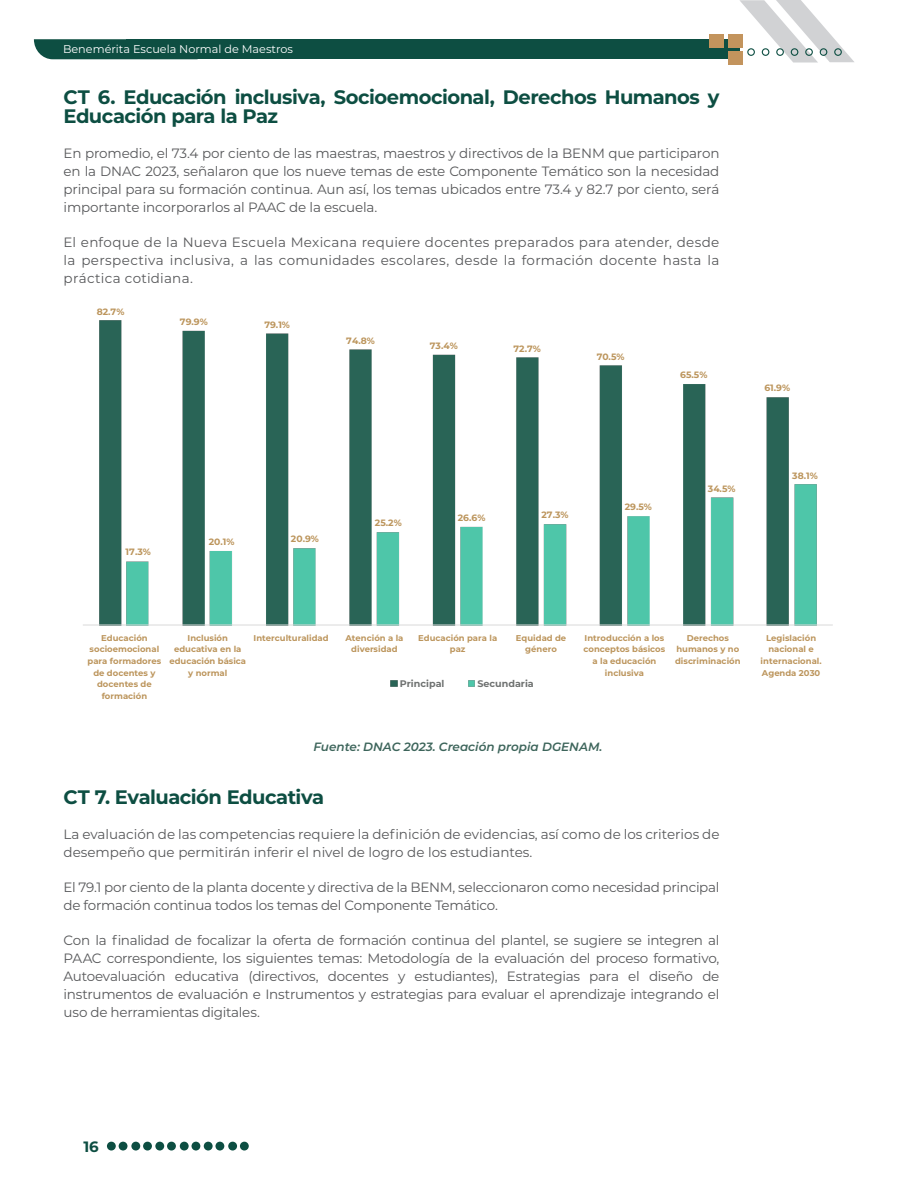
<style>
.page{position:relative;width:918px;height:1188px;background:#fff}
.page>*{position:absolute;margin:0;border:0;box-sizing:border-box;transform-origin:0 0}
.t1{font:700 19.5px/19.5px "Montserrat";letter-spacing:-.025em;color:#0d4e42}
.t2{font:700 15px "Montserrat";color:#0d4e42}
.t3{font:13.5px/18px "Montserrat";letter-spacing:-.01em;color:#57585a;text-align:justify}
.parrafo_1{font:italic 600 12px "Montserrat";color:#3d655b}
.t4{font:11.25px "Montserrat";color:#fff}
.t5{font:700 9.6px "Montserrat";color:#6f7271}
.t6{font:700 9.15px "Montserrat";letter-spacing:.005em;color:#bc955c}
.t7{font:700 8.4px/11.7px "Montserrat";color:#bc955c;text-align:center}
</style>
<div class="page">
<div style="left:126px;top:39px;width:613px;height:20px;background:#0d4e42"></div>
<svg style="left:34px;top:39px;width:92px;height:20px;background:#19574b"></svg>
<svg style="left:739px;top:0;width:115px;height:63px"></svg>
<div style="left:107px;top:1142px;width:9px;height:9px;background:#0d4e42;border-radius:50%"></div>
<div style="left:119px;top:1142px;width:8px;height:9px;background:#0d4e42;border-radius:50%"></div>
<div style="left:131px;top:1142px;width:9px;height:9px;background:#0d4e42;border-radius:50%"></div>
<div style="left:143px;top:1142px;width:9px;height:9px;background:#0d4e42;border-radius:50%"></div>
<div style="left:155px;top:1142px;width:9px;height:9px;background:#0d4e42;border-radius:50%"></div>
<div style="left:167px;top:1142px;width:9px;height:9px;background:#0d4e42;border-radius:50%"></div>
<div style="left:180px;top:1142px;width:9px;height:9px;background:#0d4e42;border-radius:50%"></div>
<div style="left:192px;top:1142px;width:8px;height:9px;background:#0d4e42;border-radius:50%"></div>
<div style="left:204px;top:1142px;width:9px;height:9px;background:#0d4e42;border-radius:50%"></div>
<div style="left:215px;top:1142px;width:9px;height:9px;background:#0d4e42;border-radius:50%"></div>
<div style="left:228px;top:1142px;width:9px;height:9px;background:#0d4e42;border-radius:50%"></div>
<div style="left:240px;top:1142px;width:9px;height:9px;background:#0d4e42;border-radius:50%"></div>
<div style="left:710px;top:34px;width:14px;height:14px;background:#c3945d"></div>
<div style="left:728px;top:34px;width:15px;height:14px;background:#c3945d"></div>
<div style="left:728px;top:51px;width:15px;height:14px;background:#c3945d"></div>
<svg style="left:83px;top:320px;width:750px;height:367px"></svg>
<p class="t4" style="left:63px;top:41px;width:232px">Benemérita Escuela Normal de Maestros</p>
<p class="t1" style="left:64px;top:86px;width:657px">CT 6. Educación inclusiva, Socioemocional, Derechos Humanos y<br>Educación para la Paz</p>
<p class="t3" style="left:64px;top:144px;width:657px">En promedio, el 73.4 por ciento de las maestras, maestros y directivos de la BENM que participaron en la DNAC 2023, señalaron que los nueve temas de este Componente Temático son la necesidad principal para su formación continua. Aun así, los temas ubicados entre 73.4 y 82.7 por ciento, será importante incorporarlos al PAAC de la escuela.</p>
<p class="t3" style="left:64px;top:233px;width:657px">El enfoque de la Nueva Escuela Mexicana requiere docentes preparados para atender, desde la perspectiva inclusiva, a las comunidades escolares, desde la formación docente hasta la práctica cotidiana.</p>
<p class="t6" style="left:97px;top:305px;width:29px">82.7%</p>
<p class="t6" style="left:180px;top:315px;width:29px">79.9%</p>
<p class="t6" style="left:264px;top:318px;width:27px">79.1%</p>
<p class="t6" style="left:346px;top:334px;width:30px">74.8%</p>
<p class="t6" style="left:430px;top:339px;width:29px">73.4%</p>
<p class="t6" style="left:514px;top:342px;width:29px">72.7%</p>
<p class="t6" style="left:597px;top:350px;width:29px">70.5%</p>
<p class="t6" style="left:680px;top:368px;width:29px">65.5%</p>
<p class="t6" style="left:764px;top:381px;width:27px">61.9%</p>
<p class="t6" style="left:126px;top:546px;width:27px">17.3%</p>
<p class="t6" style="left:209px;top:535px;width:27px">20.1%</p>
<p class="t6" style="left:291px;top:532px;width:29px">20.9%</p>
<p class="t6" style="left:375px;top:516px;width:28px">25.2%</p>
<p class="t6" style="left:458px;top:511px;width:29px">26.6%</p>
<p class="t6" style="left:541px;top:508px;width:29px">27.3%</p>
<p class="t6" style="left:625px;top:501px;width:29px">29.5%</p>
<p class="t6" style="left:708px;top:482px;width:29px">34.5%</p>
<p class="t6" style="left:792px;top:469px;width:27px">38.1%</p>
<p class="t7" style="left:88px;top:631px;width:75px">Educación socioemocional para formadores de docentes y docentes de formación</p>
<p class="t7" style="left:169px;top:631px;width:78px">Inclusión educativa en la educación básica y normal</p>
<p class="t7" style="left:254px;top:631px;width:76px">Interculturalidad</p>
<p class="t7" style="left:345px;top:631px;width:60px">Atención a la diversidad</p>
<p class="t7" style="left:418px;top:631px;width:80px">Educación para la paz</p>
<p class="t7" style="left:516px;top:631px;width:52px">Equidad de género</p>
<p class="t7" style="left:584px;top:631px;width:83px">Introducción a los conceptos básicos a la educación inclusiva</p>
<p class="t7" style="left:675px;top:631px;width:67px">Derechos humanos y no discriminación</p>
<p class="t7" style="left:761px;top:631px;width:62px">Legislación nacional e internacional.<br>Agenda 2030</p>
<p class="t5" style="left:400px;top:676px;width:46px">Principal</p>
<p class="t5" style="left:477px;top:676px;width:58px">Secundaria</p>
<p class="parrafo_1" style="left:313px;top:738px;width:290px">Fuente: DNAC 2023. Creación propia DGENAM.</p>
<p class="t1" style="left:64px;top:786px;width:262px">CT 7. Evaluación Educativa</p>
<p class="t3" style="left:64px;top:825px;width:657px">La evaluación de las competencias requiere la definición de evidencias, así como de los criterios de desempeño que permitirán inferir el nivel de logro de los estudiantes.</p>
<p class="t3" style="left:64px;top:878px;width:657px">El 79.1 por ciento de la planta docente y directiva de la BENM, seleccionaron como necesidad principal de formación continua todos los temas del Componente Temático.</p>
<p class="t3" style="left:64px;top:931px;width:657px">Con la finalidad de focalizar la oferta de formación continua del plantel, se sugiere se integren al PAAC correspondiente, los siguientes temas: Metodología de la evaluación del proceso formativo, Autoevaluación educativa (directivos, docentes y estudiantes), Estrategias para el diseño de instrumentos de evaluación e Instrumentos y estrategias para evaluar el aprendizaje integrando el uso de herramientas digitales.</p>
<p class="t2" style="left:83px;top:1136px;width:17px">16</p>
</div>
